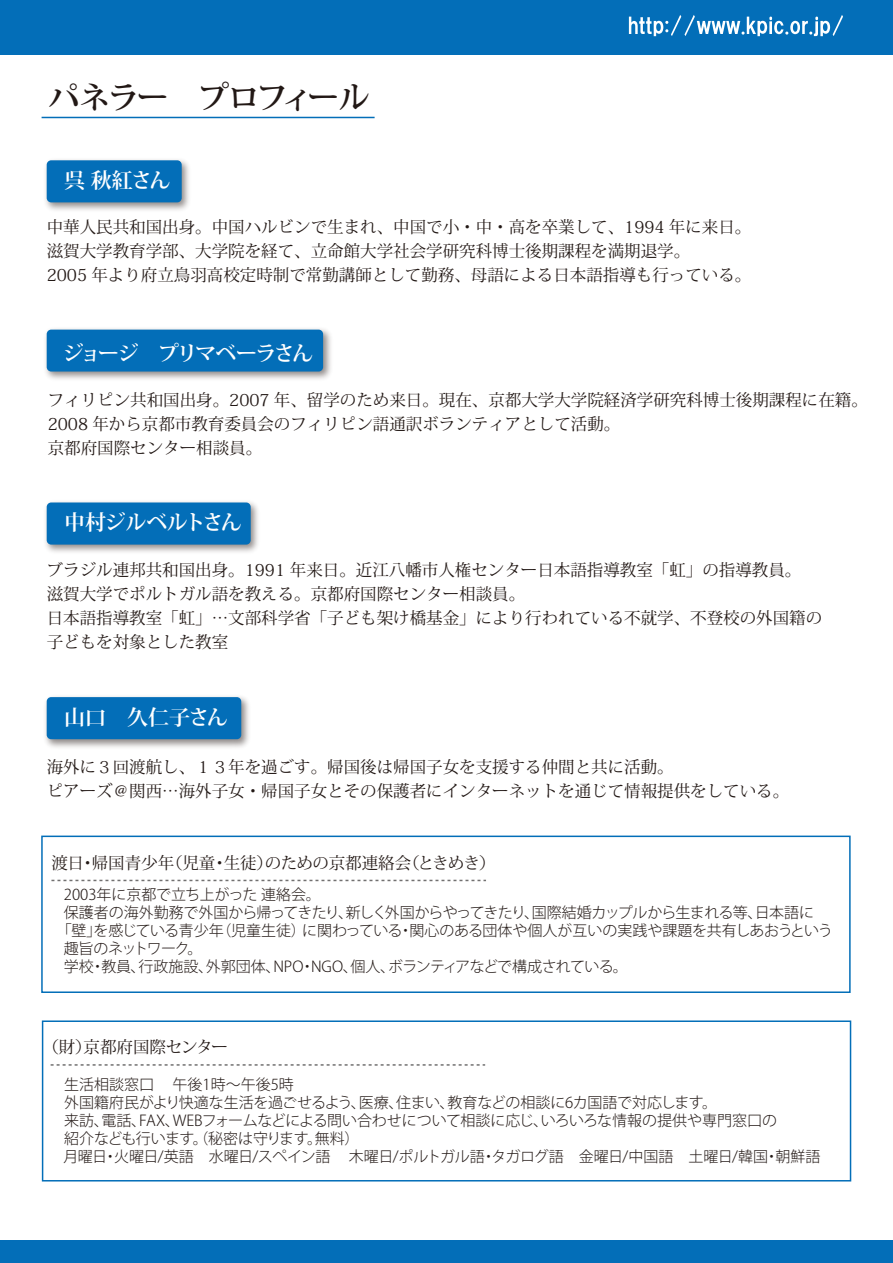
<style>
.page{position:relative;width:893px;height:1263px;background:#fff}
.page>*{position:absolute;margin:0;border:0;box-sizing:border-box;transform-origin:0 0}
.t1{font:700 31.5px "Koz Min Pro";letter-spacing:-.075em;color:#221815}
.t2{font:700 21px "Koz Min Pro";letter-spacing:-.125em;color:#fff}
.t3{font:700 21px "Koz Min Pro";letter-spacing:-.07em;color:#fff}
.t4{font:700 21px "Koz Min Pro";letter-spacing:-.035em;color:#fff}
.t5{font:16.5px/24px "Koz Min Pro";color:#221815}
.t6{font:300 15px/18px "Koz Go Pro";letter-spacing:-.01em;color:#221815}
.t7{font:300 15px "Koz Go Pro";letter-spacing:-.04em;color:#221815}
.t8{font:300 15px "Koz Go Pro";letter-spacing:-.065em;color:#221815}
</style>
<div class="page">
<div style="left:0;top:0;width:893px;height:54px;background:#036eb8"></div>
<svg style="left:629px;top:15px;width:214px;height:21px"></svg>
<img style="left:45px;top:328px;width:286px;height:51px">
<div style="left:47px;top:330px;width:276px;height:41px;background:#036eb8;border-radius:4px"></div>
<hr style="left:42px;top:117px;width:333px;height:1px;background:#036eb8">
<svg style="left:51px;top:880px;width:435px;height:1px"></svg>
<div style="left:41px;top:835px;width:810px;height:158px;border:2px solid #036eb8"></div>
<svg style="left:51px;top:1064px;width:434px;height:2px"></svg>
<div style="left:42px;top:1020px;width:809px;height:161px;border:2px solid #036eb8"></div>
<img style="left:45px;top:159px;width:144px;height:51px">
<div style="left:47px;top:160px;width:135px;height:42px;background:#036eb8;border-radius:4px"></div>
<div style="left:0;top:1240px;width:893px;height:23px;background:#036eb8"></div>
<img style="left:45px;top:501px;width:213px;height:51px">
<div style="left:47px;top:502px;width:204px;height:43px;background:#036eb8;border-radius:4px"></div>
<img style="left:45px;top:696px;width:204px;height:52px">
<div style="left:47px;top:697px;width:194px;height:42px;background:#036eb8;border-radius:4px"></div>
<h1 class="t1" style="left:48px;top:74px;width:323px">パネラー　プロフィール</h1>
<p class="t3" style="left:64px;top:165px;width:108px">呉 秋紅さん</p>
<p class="t5" style="left:47px;top:214px;width:706px">中華人民共和国出身。中国ハルビンで生まれ、中国で小・中・高を卒業して、1994 年に来日。滋賀大学教育学部、大学院を経て、立命館大学社会学研究科博士後期課程を満期退学。<br>2005 年より府立鳥羽高校定時制で常勤講師として勤務、母語による日本語指導も行っている。</p>
<p class="t2" style="left:63px;top:337px;width:252px">ジョージ　プリマベーラさん</p>
<p class="t5" style="left:48px;top:387px;width:822px">フィリピン共和国出身。2007 年、留学のため来日。現在、京都大学大学院経済学研究科博士後期課程に在籍。<br>2008 年から京都市教育委員会のフィリピン語通訳ボランティアとして活動。<br>京都府国際センター相談員。</p>
<p class="t4" style="left:64px;top:507px;width:179px">中村ジルベルトさん</p>
<p class="t5" style="left:47px;top:558px;width:777px">ブラジル連邦共和国出身。1991 年来日。近江八幡市人権センター日本語指導教室「虹」の指導教員。<br>滋賀大学でポルトガル語を教える。京都府国際センター相談員。<br>日本語指導教室「虹」…文部科学省「子ども架け橋基金」により行われている不就学、不登校の外国籍の子どもを対象とした教室</p>
<p class="t3" style="left:64px;top:701px;width:165px">山口　久仁子さん</p>
<p class="t5" style="left:47px;top:754px;width:744px">海外に３回渡航し、１３年を過ごす。帰国後は帰国子女を支援する仲間と共に活動。<br>ピアーズ＠関西…海外子女・帰国子女とその保護者にインターネットを通じて情報提供をしている。</p>
<p class="t5" style="left:51px;top:850px;width:446px">渡日・帰国青少年（児童・生徒）のための京都連絡会（ときめき）</p>
<p class="t6" style="left:64px;top:886px;width:258px">2003年に京都で立ち上がった 連絡会。</p>
<p class="t7" style="left:64px;top:903px;width:752px">保護者の海外勤務で外国から帰ってきたり、新しく外国からやってきたり、国際結婚カップルから生まれる等、日本語に</p>
<p class="t6" style="left:57px;top:922px;width:777px">「壁」を感じている青少年（児童生徒）に関わっている・関心のある団体や個人が互いの実践や課題を共有しあおうという</p>
<p class="t8" style="left:64px;top:939px;width:140px">趣旨のネットワーク。</p>
<p class="t6" style="left:64px;top:958px;width:565px">学校・教員、行政施設、外郭団体、NPO・NGO、個人、ボランティアなどで構成されている。</p>
<p class="t5" style="left:43px;top:1034px;width:187px">（財）京都府国際センター</p>
<p class="t6" style="left:64px;top:1076px;width:758px">生活相談窓口　 午後1時～午後5時<br>外国籍府民がより快適な生活を過ごせるよう、医療、住まい、教育などの相談に6カ国語で対応します。<br>来訪、電話、FAX、WEBフォームなどによる問い合わせについて相談に応じ、いろいろな情報の提供や専門窓口の<br>紹介なども行います。（秘密は守ります。無料）<br>月曜日・火曜日/英語　水曜日/スペイン語 　木曜日/ポルトガル語・タガログ語　金曜日/中国語　土曜日/韓国・朝鮮語</p>
</div>
